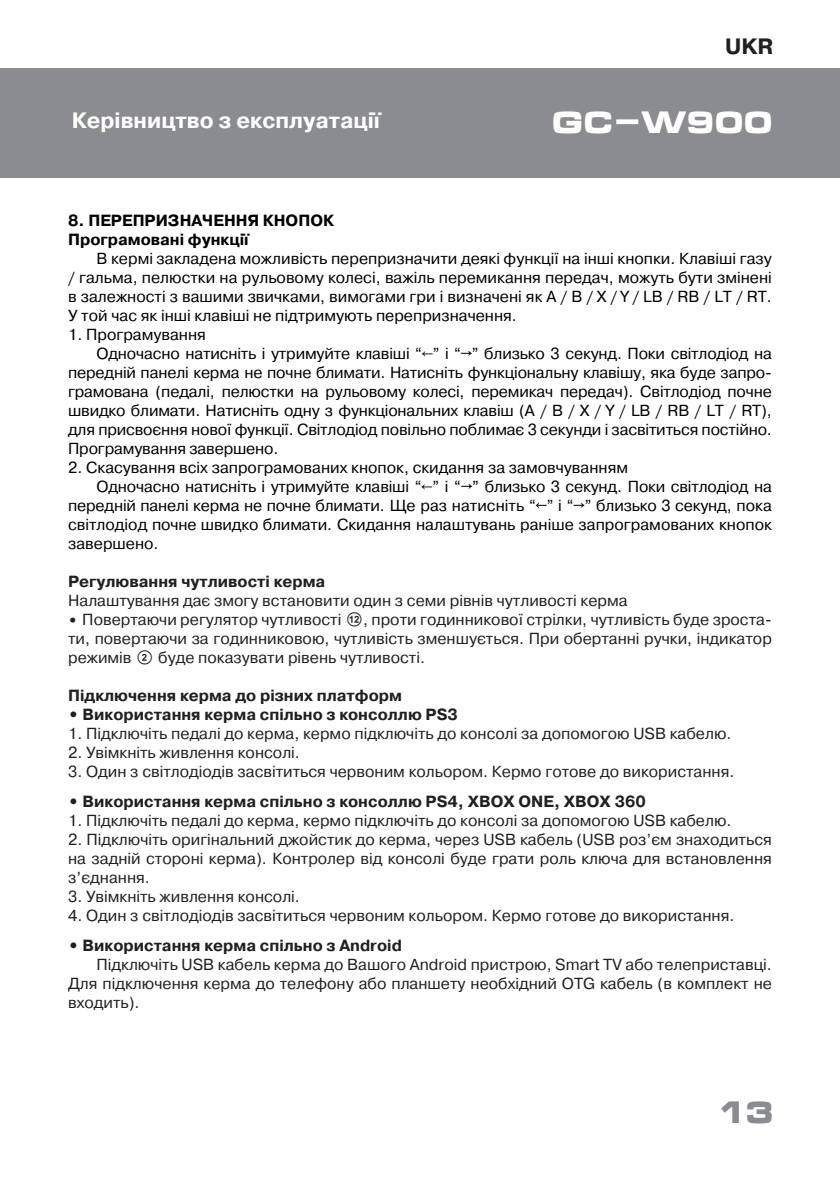
<style>
.page{position:relative;width:840px;height:1191px;background:#fff}
.page>*{position:absolute;margin:0;border:0;box-sizing:border-box;transform-origin:0 0}
.t1{font:700 30px "Micra";letter-spacing:-.05em;color:#fff}
.t2{font:700 30px "Micra";color:#8a8c8f}
.t3{font:700 22.2px "Pragmatica";color:#fff}
.t4{font:700 22.2px "Pragmatica";color:#231f20}
.t5{font:700 16.2px "Pragmatica";color:#231f20}
.t6{font:700 16.2px/19px "Pragmatica";color:#000}
.t7{font:16px/19px "Pragmatica";letter-spacing:-.01em;color:#000;text-align:justify}
.t8{font:16px/19px "Pragmatica";color:#231f20;text-align:justify}
.s1{font-weight:700;font-size:14px}
.s2{font-family:"SVEN"}
</style>
<div class="page">
<div style="left:0;top:68px;width:839px;height:109px;background:#8a8c8f"></div>
<svg style="left:421px;top:351px;width:11px;height:5px"></svg>
<svg style="left:421px;top:484px;width:11px;height:5px"></svg>
<svg style="left:535px;top:502px;width:11px;height:6px"></svg>
<h2 class="t4" style="left:724px;top:32px;width:50px">UKR</h2>
<h2 class="t3" style="left:72px;top:106px;width:309px">Керівництво з експлуатації</h2>
<h1 class="t1" style="left:550px;top:107px;width:224px">GC-W900</h1>
<p class="t6" style="left:68px;top:211px;width:267px">8. ПЕРЕПРИЗНАЧЕННЯ КНОПОК<br>Програмовані функції</p>
<p class="t7" style="left:68px;top:249px;width:705px;text-indent:28px">В кермі закладена можливість перепризначити деякі функції на інші кнопки. Клавіші газу / гальма, пелюстки на рульовому колесі, важіль перемикання передач, можуть бути змінені в залежності з вашими звичками, вимогами гри і визначені як A / B / X / Y / LB / RB / LT / RT.<br>У той час як інші клавіші не підтримують перепризначення.</p>
<p class="t7" style="left:68px;top:325px;width:139px">1. Програмування</p>
<p class="t7" style="left:96px;top:344px;width:676px">Одночасно натисніть і утримуйте клавіші “ ” і “→” близько 3 секунд. Поки світлодіод на</p>
<p class="t7" style="left:68px;top:363px;width:705px">передній панелі керма не почне блимати. Натисніть функціональну клавішу, яка буде запро-</p>
<p class="t7" style="left:68px;top:382px;width:705px">грамована (педалі, пелюстки на рульовому колесі, перемикач передач). Світлодіод почне</p>
<p class="t7" style="left:68px;top:401px;width:704px">швидко блимати. Натисніть одну з функціональних клавіш (A / B / X / Y / LB / RB / LT / RT),</p>
<p class="t7" style="left:68px;top:420px;width:705px">для присвоєння нової функції. Світлодіод повільно поблимає 3 секунди і засвітиться постійно.</p>
<p class="t7" style="left:68px;top:439px;width:212px">Програмування завершено.</p>
<p class="t7" style="left:68px;top:458px;width:561px">2. Скасування всіх запрограмованих кнопок, скидання за замовчуванням</p>
<p class="t7" style="left:96px;top:477px;width:676px">Одночасно натисніть і утримуйте клавіші “ ” і “→” близько 3 секунд. Поки світлодіод на</p>
<p class="t7" style="left:68px;top:496px;width:704px">передній панелі керма не почне блимати. Ще раз натисніть “ ” і “→” близько 3 секунд, пока</p>
<p class="t7" style="left:68px;top:515px;width:704px">світлодіод почне швидко блимати. Скидання налаштувань раніше запрограмованих кнопок</p>
<p class="t7" style="left:68px;top:534px;width:92px">завершено.</p>
<p class="t5" style="left:68px;top:571px;width:258px">Регулювання чутливості керма</p>
<p class="t8" style="left:68px;top:591px;width:560px">Налаштування дає змогу встановити один з семи рівнів чутливості керма</p>
<p class="t8" style="left:68px;top:610px;width:705px"><span class="s1">•</span> Повертаючи регулятор чутливості <span class="s2">l</span>, проти годинникової стрілки, чутливість буде зроста&shy;ти, повертаючи за годинниковою, чутливість зменшується. При обертанні ручки, індикатор режимів <span class="s2">b</span> буде показувати рівень чутливості.</p>
<p class="t5" style="left:68px;top:685px;width:335px">Підключення керма до різних платформ</p>
<p class="t5" style="left:68px;top:704px;width:391px">• Використання керма спільно з консоллю PS3</p>
<p class="t8" style="left:68px;top:724px;width:664px">1. Підключіть педалі до керма, кермо підключіть до консолі за допомогою USB кабелю.</p>
<p class="t8" style="left:68px;top:743px;width:233px">2. Увімкніть живлення консолі.</p>
<p class="t8" style="left:68px;top:762px;width:667px">3. Один з світлодіодів засвітиться червоним кольором. Кермо готове до використання.</p>
<p class="t5" style="left:68px;top:791px;width:579px">• Використання керма спільно з консоллю PS4, XBOX ONE, XBOX 360</p>
<p class="t8" style="left:68px;top:811px;width:664px">1. Підключіть педалі до керма, кермо підключіть до консолі за допомогою USB кабелю.</p>
<p class="t8" style="left:68px;top:830px;width:705px">2. Підключіть оригінальний джойстик до керма, через USB кабель (USB роз’єм знаходиться на задній стороні керма). Контролер від консолі буде грати роль ключа для встановлення з’єднання.</p>
<p class="t8" style="left:68px;top:887px;width:233px">3. Увімкніть живлення консолі.</p>
<p class="t8" style="left:68px;top:906px;width:667px">4. Один з світлодіодів засвітиться червоним кольором. Кермо готове до використання.</p>
<p class="t5" style="left:68px;top:935px;width:335px">• Використання керма спільно з Android</p>
<p class="t8" style="left:68px;top:955px;width:705px;text-indent:28px">Підключіть USB кабель керма до Вашого Android пристрою, Smart TV або телеприставці.<br>Для підключення керма до телефону або планшету необхідний OTG кабель (в комплект не входить).</p>
<h1 class="t2" style="left:715px;top:1096px;width:61px">13</h1>
</div>
